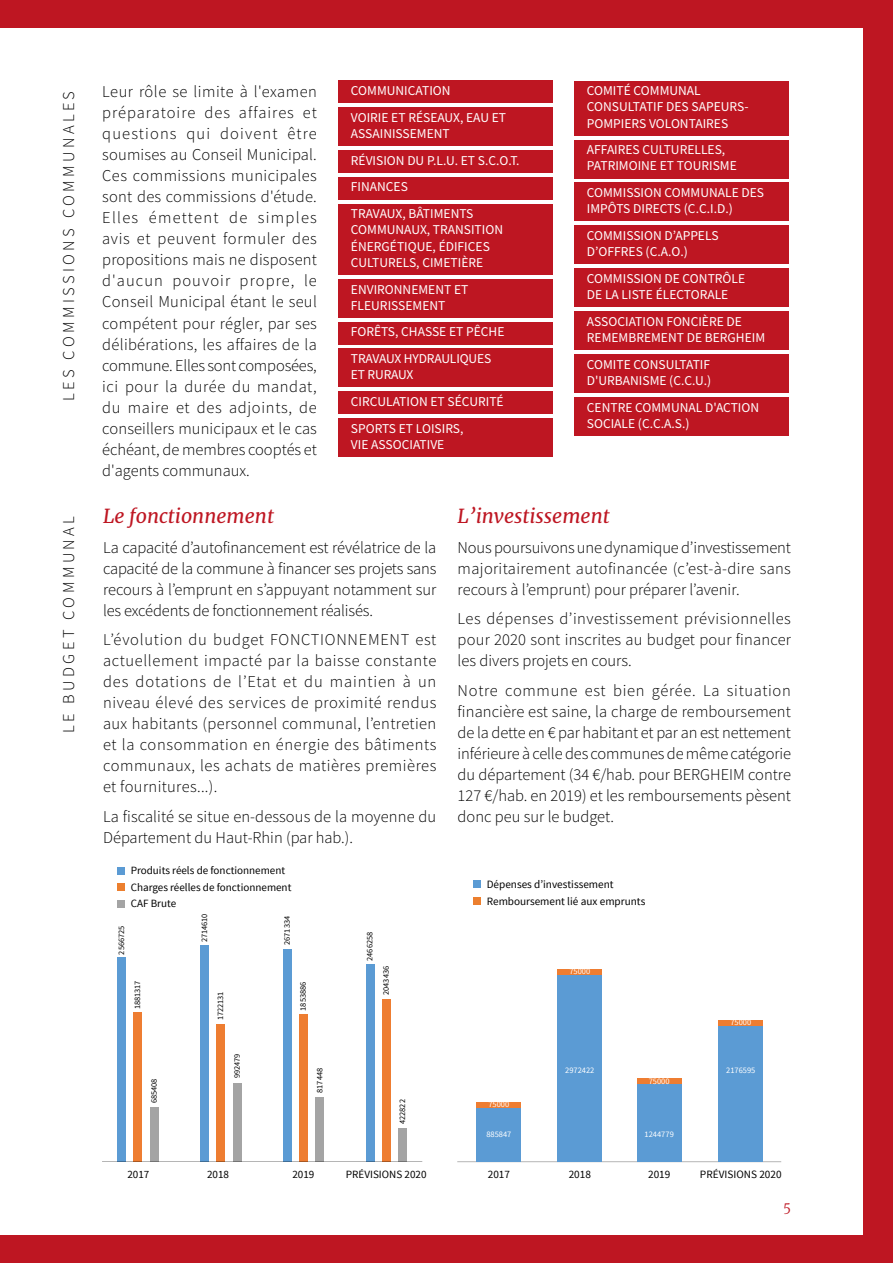
<style>
.page{position:relative;width:893px;height:1263px;background:#be1622}
.page>*{position:absolute;margin:0;border:0;box-sizing:border-box;transform-origin:0 0}
.t1{font:italic 19.5px "Merriweather";color:#be1622}
.t2{font:16.5px/21px "Source Sans Variable";letter-spacing:.005em;color:#000;text-align:justify}
.t3{font:16.5px "Source Sans Variable";letter-spacing:.21em;color:#000}
.t4{font:16.5px "Source Sans Variable";letter-spacing:.205em;color:#000}
.t5{font:13.5px/16.2px "Source Sans Variable";letter-spacing:.015em;color:#fff}
.t6{font:300 13.5px "Merriweather";color:#be1622}
.t7{font:11.25px/16.8px "Source Sans Pro";color:#000}
.t8{font:11.1px/16.6px "Source Sans Pro";color:#000}
.t9{font:8.4px "Source Sans Pro";color:#fff}
.t10{font:8.25px "Source Sans Pro";color:#000}
</style>
<div class="page">
<div style="left:0;top:28px;width:863px;height:1206px;background:#fff"></div>
<div style="left:338px;top:81px;width:215px;height:22px;background:#be1622"></div>
<div style="left:338px;top:107px;width:215px;height:39px;background:#be1622"></div>
<div style="left:338px;top:150px;width:215px;height:22px;background:#be1622"></div>
<div style="left:338px;top:177px;width:215px;height:22px;background:#be1622"></div>
<div style="left:338px;top:204px;width:215px;height:70px;background:#be1622"></div>
<div style="left:338px;top:279px;width:215px;height:38px;background:#be1622"></div>
<div style="left:338px;top:322px;width:215px;height:22px;background:#be1622"></div>
<div style="left:338px;top:349px;width:215px;height:38px;background:#be1622"></div>
<div style="left:338px;top:392px;width:215px;height:22px;background:#be1622"></div>
<div style="left:338px;top:418px;width:215px;height:38px;background:#be1622"></div>
<div style="left:574px;top:81px;width:215px;height:54px;background:#be1622"></div>
<div style="left:574px;top:140px;width:215px;height:38px;background:#be1622"></div>
<div style="left:574px;top:183px;width:215px;height:38px;background:#be1622"></div>
<div style="left:574px;top:226px;width:215px;height:38px;background:#be1622"></div>
<div style="left:574px;top:269px;width:215px;height:38px;background:#be1622"></div>
<div style="left:574px;top:311px;width:215px;height:39px;background:#be1622"></div>
<div style="left:574px;top:354px;width:215px;height:39px;background:#be1622"></div>
<div style="left:574px;top:397px;width:215px;height:38px;background:#be1622"></div>
<div style="left:118px;top:867px;width:7px;height:7px;background:#5b9bd4"></div>
<div style="left:118px;top:884px;width:7px;height:7px;background:#ec7f2e"></div>
<div style="left:118px;top:900px;width:7px;height:7px;background:#a4a4a4"></div>
<div style="left:117px;top:957px;width:9px;height:204px;background:#5b9bd4"></div>
<div style="left:133px;top:1012px;width:9px;height:149px;background:#ee7d31"></div>
<div style="left:150px;top:1106px;width:9px;height:55px;background:#a4a4a4"></div>
<div style="left:200px;top:945px;width:9px;height:216px;background:#5b9bd4"></div>
<div style="left:216px;top:1024px;width:9px;height:137px;background:#ee7d31"></div>
<div style="left:233px;top:1083px;width:9px;height:78px;background:#a4a4a4"></div>
<div style="left:283px;top:949px;width:9px;height:212px;background:#5b9bd4"></div>
<div style="left:299px;top:1014px;width:9px;height:147px;background:#ee7d31"></div>
<div style="left:315px;top:1097px;width:9px;height:64px;background:#a4a4a4"></div>
<div style="left:366px;top:964px;width:8px;height:197px;background:#5b9bd4"></div>
<div style="left:382px;top:999px;width:9px;height:162px;background:#ee7d31"></div>
<div style="left:398px;top:1128px;width:9px;height:33px;background:#a4a4a4"></div>
<hr style="left:102px;top:1161px;width:320px;height:1px;background:#000">
<hr style="left:457px;top:1161px;width:324px;height:1px;background:#000">
<div style="left:477px;top:1107px;width:44px;height:55px;background:#5b9bd4"></div>
<div style="left:477px;top:1102px;width:44px;height:5px;background:#ee7d31"></div>
<div style="left:637px;top:1083px;width:44px;height:79px;background:#5b9bd4"></div>
<div style="left:637px;top:1078px;width:44px;height:5px;background:#ee7d31"></div>
<div style="left:558px;top:974px;width:44px;height:188px;background:#5b9bd4"></div>
<div style="left:558px;top:969px;width:44px;height:5px;background:#ee7d31"></div>
<div style="left:718px;top:1025px;width:45px;height:137px;background:#5b9bd4"></div>
<div style="left:718px;top:1020px;width:45px;height:5px;background:#ee7d31"></div>
<div style="left:474px;top:881px;width:7px;height:7px;background:#5b9bd4"></div>
<div style="left:474px;top:897px;width:7px;height:7px;background:#ec7f2e"></div>
<p class="t3" style="left:59px;top:401px;width:312px;rotate:-90deg">LES COMMISSIONS COMMUNALES</p>
<p class="t4" style="left:59px;top:733px;width:218px;rotate:-90deg">LE BUDGET COMMUNAL</p>
<p class="t2" style="left:102px;top:82px;width:216px">Leur rôle se limite à l'examen préparatoire des affaires et questions qui doivent être soumises au Conseil Municipal.<br>Ces commissions municipales sont des commissions d'étude.<br>Elles émettent de simples avis et peuvent formuler des propositions mais ne disposent d'aucun pouvoir propre, le Conseil Municipal étant le seul compétent pour régler, par ses délibérations, les affaires de la commune. Elles sont composées, ici pour la durée du mandat, du maire et des adjoints, de conseillers municipaux et le cas échéant, de membres cooptés et d'agents communaux.</p>
<p class="t5" style="left:351px;top:77px;width:157px;line-height:26.7px">COMMUNICATION<br>VOIRIE ET RÉSEAUX, EAU ET</p>
<p class="t5" style="left:351px;top:120px;width:170px;line-height:26.7px">ASSAINISSEMENT<br>RÉVISION DU P.L.U. ET S.C.O.T.<br>FINANCES<br>TRAVAUX, BÂTIMENTS</p>
<p class="t5" style="left:351px;top:222px;width:153px">COMMUNAUX, TRANSITION<br>ÉNERGÉTIQUE, ÉDIFICES<br>CULTURELS, CIMETIÈRE</p>
<p class="t5" style="left:351px;top:281px;width:119px">ENVIRONNEMENT ET<br>FLEURISSEMENT</p>
<p class="t5" style="left:351px;top:319px;width:155px;line-height:26.7px">FORÊTS, CHASSE ET PÊCHE<br>TRAVAUX HYDRAULIQUES</p>
<p class="t5" style="left:351px;top:362px;width:154px;line-height:26.7px">ET RURAUX<br>CIRCULATION ET SÉCURITÉ<br>SPORTS ET LOISIRS,</p>
<p class="t5" style="left:351px;top:436px;width:95px">VIE ASSOCIATIVE</p>
<p class="t5" style="left:587px;top:83px;width:163px">COMITÉ COMMUNAL<br>CONSULTATIF DES SAPEURS-<br>POMPIERS VOLONTAIRES</p>
<p class="t5" style="left:587px;top:142px;width:151px">AFFAIRES CULTURELLES,<br>PATRIMOINE ET TOURISME</p>
<p class="t5" style="left:587px;top:185px;width:179px">COMMISSION COMMUNALE DES<br>IMPÔTS DIRECTS (C.C.I.D.)</p>
<p class="t5" style="left:587px;top:228px;width:133px">COMMISSION D’APPELS<br>D’OFFRES (C.A.O.)</p>
<p class="t5" style="left:587px;top:271px;width:160px">COMMISSION DE CONTRÔLE<br>DE LA LISTE ÉLECTORALE</p>
<p class="t5" style="left:587px;top:313px;width:179px">ASSOCIATION FONCIÈRE DE<br>REMEMBREMENT DE BERGHEIM</p>
<p class="t5" style="left:587px;top:356px;width:125px">COMITE CONSULTATIF<br>D'URBANISME (C.C.U.)</p>
<p class="t5" style="left:587px;top:399px;width:174px">CENTRE COMMUNAL D'ACTION<br>SOCIALE (C.C.A.S.)</p>
<p class="t1" style="left:103px;top:503px;width:172px">Le fonctionnement</p>
<p class="t2" style="left:103px;top:537px;width:335px">La capacité d’autofinancement est révélatrice de la capacité de la commune à financer ses projets sans recours à l’emprunt en s’appuyant notamment sur les excédents de fonctionnement réalisés.</p>
<p class="t2" style="left:103px;top:629px;width:335px">L’évolution du budget FONCTIONNEMENT est actuellement impacté par la baisse constante des dotations de l’Etat et du maintien à un niveau élevé des services de proximité rendus aux habitants (personnel communal, l’entretien et la consommation en énergie des bâtiments communaux, les achats de matières premières et fournitures...).</p>
<p class="t2" style="left:103px;top:806px;width:335px">La fiscalité se situe en-dessous de la moyenne du<br>Département du Haut-Rhin (par hab.).</p>
<p class="t8" style="left:131px;top:862px;width:162px">Produits réels de fonctionnement<br>Charges réelles de fonctionnement<br>CAF Brute</p>
<p class="t10" style="left:116px;top:954px;width:30px;rotate:-90deg">2566725</p>
<p class="t10" style="left:132px;top:1009px;width:30px;rotate:-90deg">1881317</p>
<p class="t10" style="left:149px;top:1103px;width:26px;rotate:-90deg">685408</p>
<p class="t8" style="left:127px;top:1166px;width:23px">2017</p>
<p class="t10" style="left:199px;top:942px;width:30px;rotate:-90deg">2714610</p>
<p class="t10" style="left:215px;top:1020px;width:30px;rotate:-90deg">1722131</p>
<p class="t10" style="left:232px;top:1078px;width:26px;rotate:-90deg">992479</p>
<p class="t8" style="left:207px;top:1166px;width:23px">2018</p>
<p class="t10" style="left:282px;top:945px;width:30px;rotate:-90deg">2671334</p>
<p class="t10" style="left:298px;top:1011px;width:30px;rotate:-90deg">1853886</p>
<p class="t10" style="left:315px;top:1093px;width:26px;rotate:-90deg">817448</p>
<p class="t8" style="left:292px;top:1166px;width:23px">2019</p>
<p class="t10" style="left:365px;top:961px;width:30px;rotate:-90deg">2466258</p>
<p class="t10" style="left:381px;top:995px;width:30px;rotate:-90deg">2043436</p>
<p class="t10" style="left:397px;top:1124px;width:26px;rotate:-90deg">422822</p>
<p class="t8" style="left:346px;top:1166px;width:82px">PRÉVISIONS 2020</p>
<p class="t1" style="left:458px;top:503px;width:154px">L’investissement</p>
<p class="t2" style="left:458px;top:537px;width:335px">Nous poursuivons une dynamique d’investissement majoritairement autofinancée (c’est-à-dire sans recours à l’emprunt) pour préparer l’avenir.</p>
<p class="t2" style="left:458px;top:608px;width:335px">Les dépenses d’investissement prévisionnelles pour 2020 sont inscrites au budget pour financer les divers projets en cours.</p>
<p class="t2" style="left:458px;top:680px;width:335px">Notre commune est bien gérée. La situation financière est saine, la charge de remboursement de la dette en € par habitant et par an est nettement inférieure à celle des communes de même catégorie du département (34 €/hab. pour BERGHEIM contre 127 €/hab. en 2019) et les remboursements pèsent donc peu sur le budget.</p>
<p class="t7" style="left:487px;top:876px;width:160px">Dépenses d’investissement<br>Remboursement lié aux emprunts</p>
<p class="t9" style="left:488px;top:1099px;width:22px">75000</p>
<p class="t9" style="left:486px;top:1129px;width:27px">885847</p>
<p class="t9" style="left:569px;top:966px;width:22px">75000</p>
<p class="t9" style="left:565px;top:1065px;width:31px">2972422</p>
<p class="t9" style="left:649px;top:1075px;width:22px">75000</p>
<p class="t9" style="left:645px;top:1129px;width:31px">1244779</p>
<p class="t9" style="left:730px;top:1017px;width:22px">75000</p>
<p class="t9" style="left:726px;top:1065px;width:31px">2176595</p>
<p class="t7" style="left:488px;top:1166px;width:24px">2017</p>
<p class="t7" style="left:648px;top:1166px;width:24px">2019</p>
<p class="t7" style="left:700px;top:1166px;width:83px">PRÉVISIONS 2020</p>
<p class="t7" style="left:569px;top:1166px;width:24px">2018</p>
<p class="t6" style="left:783px;top:1198px;width:9px">5</p>
</div>
